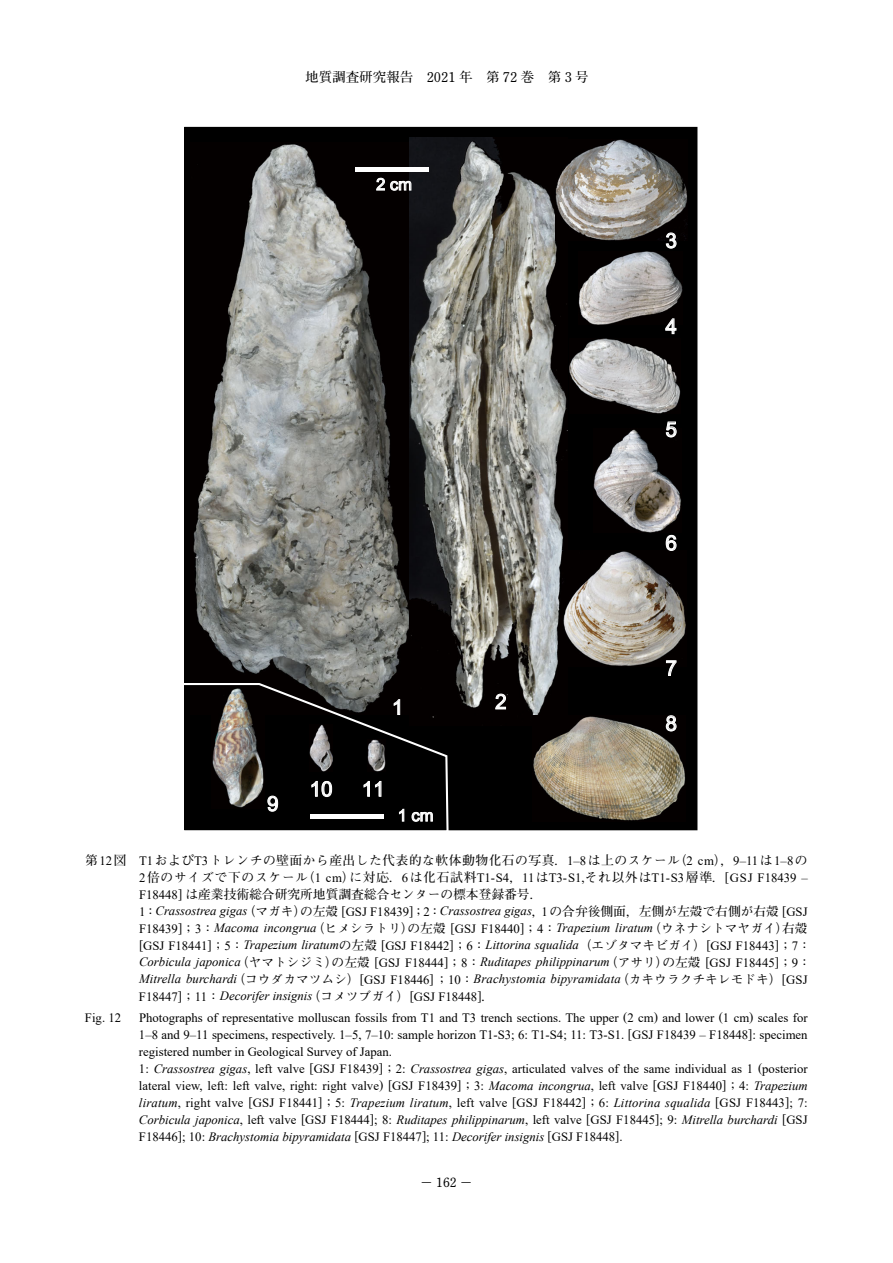
<style>
.page{position:relative;width:893px;height:1263px;background:#fff}
.page>*{position:absolute;margin:0;border:0;box-sizing:border-box;transform-origin:0 0}
.t1{font:20.7px "Arial";color:#fff}
.t2{font:16.5px "Arial";color:#fff}
.t3{font:700 13.5px "Futo Min A101 Pro";color:#000}
.t4{font:12.75px/17px "Times New Roman";color:#000}
.t5{font:italic 12.75px/17.2px "Times New Roman";letter-spacing:.005em;color:#000}
.t6{font:700 12.75px "Futo Min A101 Pro";letter-spacing:.04em;color:#000}
.t7{font:700 12.75px "Futo Min A101 Pro";color:#000}
.s1{font-family:"Times New Roman";font-weight:400}
.s2{font-family:"Futo Min A101 Pro";font-weight:700}
.s3{font-style:normal}
.s4{font-family:"Futo Min A101 Pro";font-weight:700;font-style:normal}
.s5{font-style:italic}
</style>
<div class="page">
<div style="left:185px;top:127px;width:512px;height:703px;background:#000"></div>
<img style="left:193px;top:143px;width:217px;height:539px">
<img style="left:410px;top:138px;width:158px;height:577px">
<img style="left:593px;top:429px;width:88px;height:103px">
<img style="left:533px;top:716px;width:152px;height:105px">
<img style="left:563px;top:550px;width:123px;height:116px">
<img style="left:569px;top:338px;width:111px;height:75px">
<img style="left:578px;top:252px;width:104px;height:73px">
<img style="left:556px;top:140px;width:131px;height:101px">
<div style="left:355px;top:167px;width:74px;height:5px;background:#fff"></div>
<svg style="left:376px;top:177px;width:36px;height:14px"></svg>
<svg style="left:665px;top:715px;width:12px;height:17px"></svg>
<svg style="left:665px;top:660px;width:12px;height:16px"></svg>
<svg style="left:665px;top:534px;width:12px;height:17px"></svg>
<svg style="left:665px;top:421px;width:12px;height:17px"></svg>
<svg style="left:665px;top:318px;width:12px;height:17px"></svg>
<svg style="left:665px;top:232px;width:12px;height:17px"></svg>
<svg style="left:495px;top:693px;width:12px;height:17px"></svg>
<svg style="left:184px;top:682px;width:266px;height:149px"></svg>
<p class="t3" style="left:305px;top:67px;width:285px">地質調査研究報告　2021 年　第 72 巻　第 3 号</p>
<p class="t2" style="left:376px;top:173px;width:37px">2 cm</p>
<h1 class="t1" style="left:267px;top:790px;width:13px">9</h1>
<h1 class="t1" style="left:310px;top:775px;width:24px">10</h1>
<h1 class="t1" style="left:392px;top:694px;width:13px">1</h1>
<h1 class="t1" style="left:362px;top:775px;width:24px">11</h1>
<p class="t2" style="left:398px;top:804px;width:37px">1 cm</p>
<h1 class="t1" style="left:495px;top:688px;width:13px">2</h1>
<h1 class="t1" style="left:665px;top:227px;width:13px">3</h1>
<h1 class="t1" style="left:665px;top:313px;width:13px">4</h1>
<h1 class="t1" style="left:665px;top:416px;width:13px">5</h1>
<h1 class="t1" style="left:665px;top:529px;width:13px">6</h1>
<h1 class="t1" style="left:665px;top:655px;width:13px">7</h1>
<h1 class="t1" style="left:665px;top:710px;width:13px">8</h1>
<p class="t6" style="left:85px;top:850px;width:724px">第<span class="s1">12</span>図 <span class="s1">T1</span>および<span class="s1">T3</span>トレンチの壁面から産出した代表的な軟体動物化石の写真．<span class="s1">1–8</span>は上のスケール（<span class="s1">2 cm</span>），<span class="s1">9–11</span>は<span class="s1">1–8</span>の</p>
<p class="t4" style="left:139px;top:869px;width:670px">2<span class="s2">倍のサイズで下のスケール（</span>1 cm<span class="s2">）に対応．</span>6<span class="s2">は化石試料</span>T1-S4<span class="s2">，</span>11<span class="s2">は</span>T3-S1,<span class="s2">それ以外は</span>T1-S3<span class="s2">層準．</span>[GSJ F18439 –</p>
<p class="t7" style="left:139px;top:884px;width:405px"><span class="s1">F18448]</span> は産業技術総合研究所地質調査総合センターの標本登録番号．</p>
<p class="t5" style="left:139px;top:902px;width:673px"><span class="s3">1</span><span class="s4">：</span>Crassostrea gigas<span class="s4">（マガキ）の左殻</span> <span class="s3">[GSJ F18439]</span><span class="s4">；</span><span class="s3">2</span><span class="s4">：</span>Crassostrea gigas<span class="s4">，</span><span class="s3">1</span><span class="s4">の合弁後側面，左側が左殻で右側が右殻</span> <span class="s3">[GSJ<br>F18439]</span><span class="s4">；</span><span class="s3">3</span><span class="s4">：</span>Macoma incongrua<span class="s4">（ヒメシラトリ）の左殻</span> <span class="s3">[GSJ F18440]</span><span class="s4">；</span><span class="s3">4</span><span class="s4">：</span>Trapezium liratum<span class="s4">（ウネナシトマヤガイ）右殻</span><span class="s3">[GSJ F18441]</span><span class="s4">；</span><span class="s3">5</span><span class="s4">：</span>Trapezium liratum<span class="s4">の左殻</span> <span class="s3">[GSJ F18442]</span><span class="s4">；</span><span class="s3">6</span><span class="s4">：</span>Littorina squalida<span class="s4">（エゾタマキビガイ）</span><span class="s3">[GSJ F18443]</span><span class="s4">；</span><span class="s3">7</span><span class="s4">：</span></p>
<p class="t5" style="left:139px;top:953px;width:673px">Corbicula japonica<span class="s4">（ヤマトシジミ）の左殻</span> <span class="s3">[GSJ F18444]</span><span class="s4">；</span><span class="s3">8</span><span class="s4">：</span>Ruditapes philippinarum<span class="s4">（アサリ）の左殻</span> <span class="s3">[GSJ F18445]</span><span class="s4">；</span><span class="s3">9</span><span class="s4">：<br></span>Mitrella burchardi<span class="s4">（コウダカマツムシ）</span><span class="s3">[GSJ F18446]</span><span class="s4">；</span><span class="s3">10</span><span class="s4">：</span>Brachystomia bipyramidata<span class="s4">（カキウラクチキレモドキ）</span><span class="s3">[GSJ<br>F18447]</span><span class="s4">；</span><span class="s3">11</span><span class="s4">：</span>Decorifer insignis<span class="s4">（コメツブガイ）</span><span class="s3">[GSJ F18448]</span><span class="s4">．</span></p>
<p class="t4" style="left:85px;top:1009px;width:38px">Fig. 12</p>
<p class="t4" style="left:139px;top:1009px;width:670px">Photographs of representative molluscan fossils from T1 and T3 trench sections. The upper (2 cm) and lower (1 cm) scales for 1–8 and 9–11 specimens, respectively. 1–5, 7–10: sample horizon T1-S3; 6: T1-S4; 11: T3-S1. [GSJ F18439 – F18448]: specimen registered number in Geological Survey of Japan.<br>1: <span class="s5">Crassostrea gigas</span>, left valve [GSJ F18439]<span class="s2">；</span>2: <span class="s5">Crassostrea gigas</span>, articulated valves of the same individual as 1 (posterior lateral view, left: left valve, right: right valve) [GSJ F18439]<span class="s2">；</span>3: <span class="s5">Macoma incongrua</span>, left valve [GSJ F18440]<span class="s2">；</span>4: <span class="s5">Trapezium liratum</span>, right valve [GSJ F18441]<span class="s2">；</span>5: <span class="s5">Trapezium liratum</span>, left valve [GSJ F18442]<span class="s2">；</span>6: <span class="s5">Littorina squalida</span> [GSJ F18443]; 7:<br><span class="s5">Corbicula japonica</span>, left valve [GSJ F18444]; 8: <span class="s5">Ruditapes philippinarum</span>, left valve [GSJ F18445]; 9: <span class="s5">Mitrella burchardi</span> [GSJ F18446]; 10: <span class="s5">Brachystomia bipyramidata</span> [GSJ F18447]; 11: <span class="s5">Decorifer insignis</span> [GSJ F18448].</p>
<p class="t6" style="left:420px;top:1172px;width:54px">− 162 −</p>
</div>
